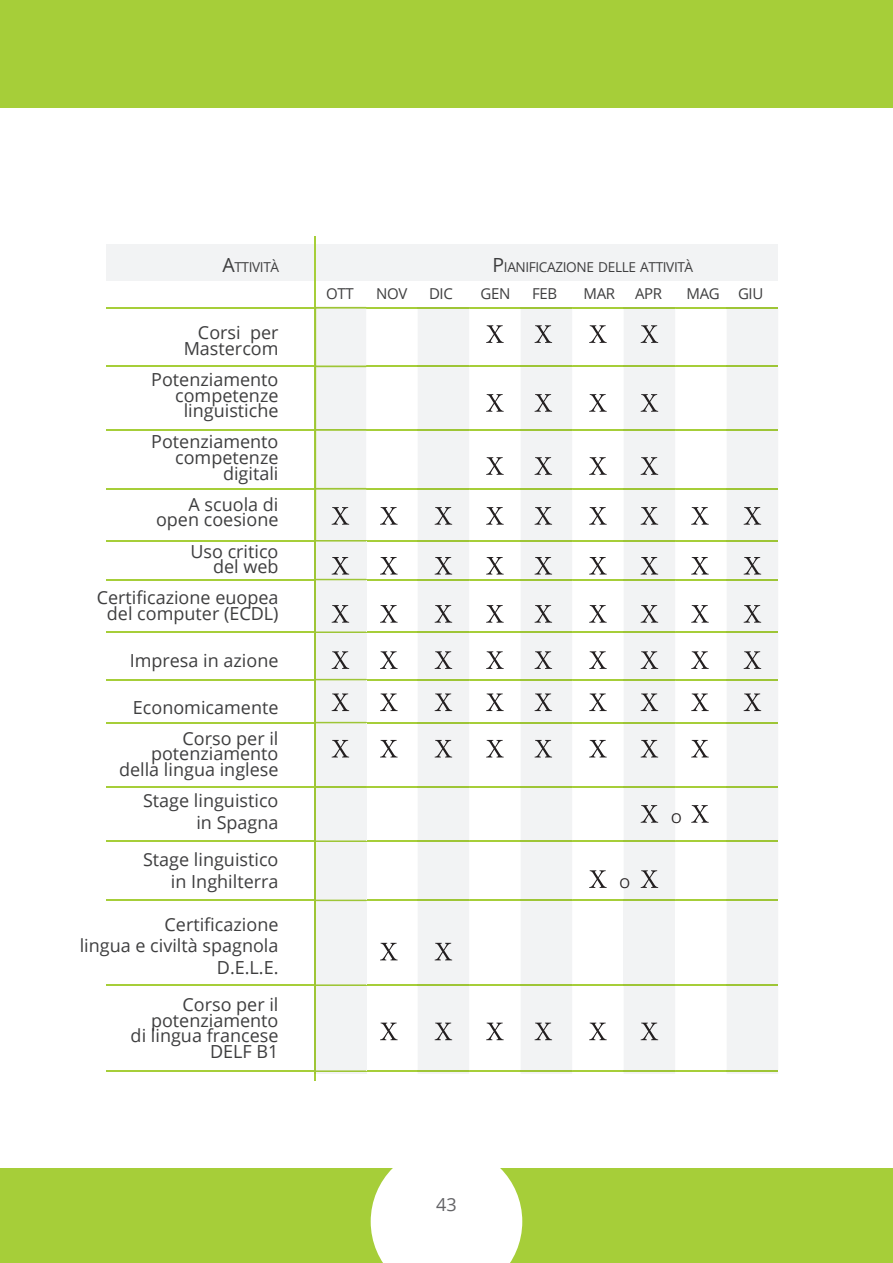
<style>
.page{position:relative;width:893px;height:1263px;background:#fff}
.page>*{position:absolute;margin:0;border:0;box-sizing:border-box;transform-origin:0 0}
.t1{font:18px/15.6px "Open Sans";color:#3e3e3f;text-align:right}
.t2{font:18px "Open Sans";color:#636366}
.t3{font:15px "Open Sans";letter-spacing:-.02em;color:#3e3e3f}
.t4{font:13.65px "Open Sans";letter-spacing:-.03em;color:#3e3e3f}
.t5{font:13.65px "Open Sans";color:#231f20}
.s1{font-size:19.5px}
</style>
<div class="page">
<div style="left:0;top:1168px;width:893px;height:95px;background:#a6ce39"></div>
<div style="left:0;top:0;width:893px;height:107px;background:#a6ce39"></div>
<svg style="left:371px;top:1168px;width:151px;height:95px;background:#f8fbf0"></svg>
<div style="left:106px;top:244px;width:672px;height:37px;background:#f2f3f4"></div>
<hr style="left:315px;top:236px;width:1px;height:844px;background:#a6ce39">
<hr style="left:106px;top:307px;width:672px;height:1px;background:#a6ce39">
<hr style="left:106px;top:429px;width:672px;height:2px;background:#a6ce39">
<hr style="left:106px;top:366px;width:672px;height:1px;background:#a6ce39">
<hr style="left:106px;top:488px;width:672px;height:1px;background:#a6ce39">
<hr style="left:106px;top:540px;width:672px;height:2px;background:#a6ce39">
<hr style="left:106px;top:579px;width:672px;height:1px;background:#a6ce39">
<hr style="left:106px;top:631px;width:672px;height:2px;background:#a6ce39">
<hr style="left:106px;top:679px;width:672px;height:1px;background:#a6ce39">
<hr style="left:106px;top:722px;width:672px;height:1px;background:#a6ce39">
<hr style="left:106px;top:786px;width:672px;height:2px;background:#a6ce39">
<hr style="left:106px;top:840px;width:672px;height:2px;background:#a6ce39">
<hr style="left:106px;top:900px;width:672px;height:1px;background:#a6ce39">
<hr style="left:106px;top:984px;width:672px;height:2px;background:#a6ce39">
<hr style="left:106px;top:1070px;width:672px;height:2px;background:#a6ce39">
<div style="left:316px;top:542px;width:50px;height:37px;background:#f2f3f4"></div>
<hr style="left:315px;top:542px;width:1px;height:37px;background:#9ec536">
<div style="left:316px;top:580px;width:50px;height:51px;background:#f2f3f4"></div>
<hr style="left:315px;top:580px;width:1px;height:51px;background:#9ec536">
<div style="left:316px;top:633px;width:50px;height:46px;background:#f2f3f4"></div>
<hr style="left:315px;top:633px;width:1px;height:46px;background:#9ec536">
<div style="left:316px;top:680px;width:50px;height:42px;background:#f2f3f4"></div>
<hr style="left:315px;top:680px;width:1px;height:42px;background:#9ec536">
<div style="left:316px;top:723px;width:50px;height:63px;background:#f2f3f4"></div>
<hr style="left:315px;top:723px;width:1px;height:63px;background:#9ec536">
<div style="left:316px;top:788px;width:50px;height:52px;background:#f2f3f4"></div>
<hr style="left:315px;top:788px;width:1px;height:52px;background:#9ec536">
<div style="left:316px;top:842px;width:50px;height:58px;background:#f2f3f4"></div>
<hr style="left:315px;top:842px;width:1px;height:58px;background:#9ec536">
<div style="left:316px;top:901px;width:50px;height:83px;background:#f2f3f4"></div>
<hr style="left:315px;top:901px;width:1px;height:83px;background:#9ec536">
<svg style="left:316px;top:631px;width:50px;height:1px"></svg>
<svg style="left:316px;top:840px;width:50px;height:1px"></svg>
<div style="left:316px;top:986px;width:50px;height:84px;background:#f2f3f4"></div>
<hr style="left:315px;top:986px;width:1px;height:84px;background:#9ec536">
<svg style="left:316px;top:984px;width:50px;height:1px"></svg>
<svg style="left:316px;top:1070px;width:50px;height:4px"></svg>
<hr style="left:624px;top:307px;width:51px;height:1px;background:#9ec536">
<div style="left:624px;top:901px;width:51px;height:83px;background:#f2f3f4"></div>
<hr style="left:624px;top:900px;width:51px;height:1px;background:#9ec536">
<hr style="left:624px;top:984px;width:51px;height:2px;background:#9ec536">
<hr style="left:418px;top:307px;width:51px;height:1px;background:#9ec536">
<hr style="left:521px;top:307px;width:51px;height:1px;background:#9ec536">
<svg style="left:486px;top:325px;width:18px;height:18px"></svg>
<svg style="left:486px;top:394px;width:18px;height:18px"></svg>
<svg style="left:486px;top:457px;width:18px;height:18px"></svg>
<svg style="left:486px;top:507px;width:18px;height:18px"></svg>
<svg style="left:486px;top:557px;width:18px;height:17px"></svg>
<svg style="left:486px;top:605px;width:18px;height:18px"></svg>
<svg style="left:486px;top:651px;width:18px;height:18px"></svg>
<svg style="left:486px;top:693px;width:18px;height:18px"></svg>
<svg style="left:486px;top:740px;width:18px;height:17px"></svg>
<svg style="left:486px;top:1023px;width:18px;height:17px"></svg>
<svg style="left:316px;top:308px;width:50px;height:234px"></svg>
<svg style="left:316px;top:557px;width:50px;height:22px"></svg>
<svg style="left:332px;top:605px;width:17px;height:18px"></svg>
<svg style="left:332px;top:651px;width:17px;height:18px"></svg>
<svg style="left:332px;top:693px;width:17px;height:18px"></svg>
<svg style="left:332px;top:740px;width:17px;height:17px"></svg>
<svg style="left:521px;top:308px;width:51px;height:765px"></svg>
<svg style="left:380px;top:507px;width:18px;height:18px"></svg>
<svg style="left:380px;top:557px;width:18px;height:17px"></svg>
<svg style="left:380px;top:605px;width:18px;height:18px"></svg>
<svg style="left:380px;top:651px;width:18px;height:18px"></svg>
<svg style="left:380px;top:693px;width:18px;height:18px"></svg>
<svg style="left:380px;top:740px;width:18px;height:17px"></svg>
<svg style="left:380px;top:1023px;width:18px;height:17px"></svg>
<svg style="left:380px;top:943px;width:18px;height:17px"></svg>
<svg style="left:589px;top:325px;width:18px;height:18px"></svg>
<svg style="left:589px;top:394px;width:18px;height:18px"></svg>
<svg style="left:589px;top:457px;width:18px;height:18px"></svg>
<svg style="left:589px;top:507px;width:18px;height:18px"></svg>
<svg style="left:589px;top:557px;width:18px;height:17px"></svg>
<svg style="left:589px;top:605px;width:18px;height:18px"></svg>
<svg style="left:589px;top:651px;width:18px;height:18px"></svg>
<svg style="left:589px;top:693px;width:18px;height:18px"></svg>
<svg style="left:589px;top:740px;width:18px;height:17px"></svg>
<svg style="left:589px;top:870px;width:18px;height:18px"></svg>
<svg style="left:589px;top:1023px;width:18px;height:17px"></svg>
<div style="left:418px;top:308px;width:51px;height:765px;background:#f2f3f4"></div>
<svg style="left:624px;top:308px;width:51px;height:592px"></svg>
<div style="left:624px;top:986px;width:51px;height:87px;background:#f2f3f4"></div>
<svg style="left:691px;top:507px;width:18px;height:18px"></svg>
<svg style="left:691px;top:557px;width:18px;height:17px"></svg>
<svg style="left:691px;top:605px;width:18px;height:18px"></svg>
<svg style="left:691px;top:651px;width:18px;height:18px"></svg>
<svg style="left:691px;top:693px;width:18px;height:18px"></svg>
<svg style="left:691px;top:740px;width:18px;height:17px"></svg>
<svg style="left:691px;top:805px;width:18px;height:18px"></svg>
<div style="left:727px;top:308px;width:51px;height:765px;background:#f2f3f4"></div>
<p class="t4" style="left:223px;top:258px;width:58px"><span class="s1">A</span>TTIVITÀ</p>
<p class="t4" style="left:493px;top:258px;width:202px"><span class="s1">P</span>IANIFICAZIONE DELLE ATTIVITÀ</p>
<p class="t3" style="left:326px;top:283px;width:29px">OTT</p>
<p class="t3" style="left:376px;top:283px;width:33px">NOV</p>
<p class="t3" style="left:429px;top:283px;width:25px">DIC</p>
<p class="t3" style="left:480px;top:283px;width:31px">GEN</p>
<p class="t3" style="left:532px;top:283px;width:27px">FEB</p>
<p class="t3" style="left:583px;top:283px;width:33px">MAR</p>
<p class="t3" style="left:635px;top:283px;width:29px">APR</p>
<p class="t3" style="left:686px;top:283px;width:78px">MAG GIU</p>
<p class="t1" style="left:184px;top:324px;width:96px">Corsi per<br>Mastercom</p>
<p class="t1" style="left:151px;top:371px;width:129px">Potenziamento competenze linguistiche</p>
<p class="t1" style="left:151px;top:433px;width:129px">Potenziamento competenze digitali</p>
<p class="t1" style="left:156px;top:496px;width:124px">A scuola di open coesione</p>
<p class="t1" style="left:190px;top:543px;width:90px">Uso critico del web</p>
<p class="t1" style="left:97px;top:589px;width:183px;text-align:center">Certificazione euopea del computer (ECDL)</p>
<p class="t1" style="left:130px;top:652px;width:150px">Impresa in azione</p>
<p class="t1" style="left:133px;top:691px;width:147px;line-height:31.2px">Economicamente<br>Corso per il</p>
<p class="t1" style="left:119px;top:745px;width:161px">potenziamento della lingua inglese</p>
<p class="t1" style="left:143px;top:789px;width:137px;line-height:21.6px">Stage linguistico in Spagna</p>
<p class="t1" style="left:143px;top:848px;width:137px;line-height:21.6px">Stage linguistico in Inghilterra</p>
<p class="t1" style="left:80px;top:913px;width:200px;line-height:21.6px">Certificazione<br>lingua e civiltà spagnola<br>D.E.L.E.</p>
<p class="t1" style="left:131px;top:996px;width:149px">Corso per il potenziamento<br>di lingua francese<br>DELF B1</p>
<p class="t5" style="left:671px;top:808px;width:12px">O</p>
<p class="t5" style="left:619px;top:873px;width:12px">O</p>
<p class="t2" style="left:436px;top:1192px;width:22px">43</p>
</div>
